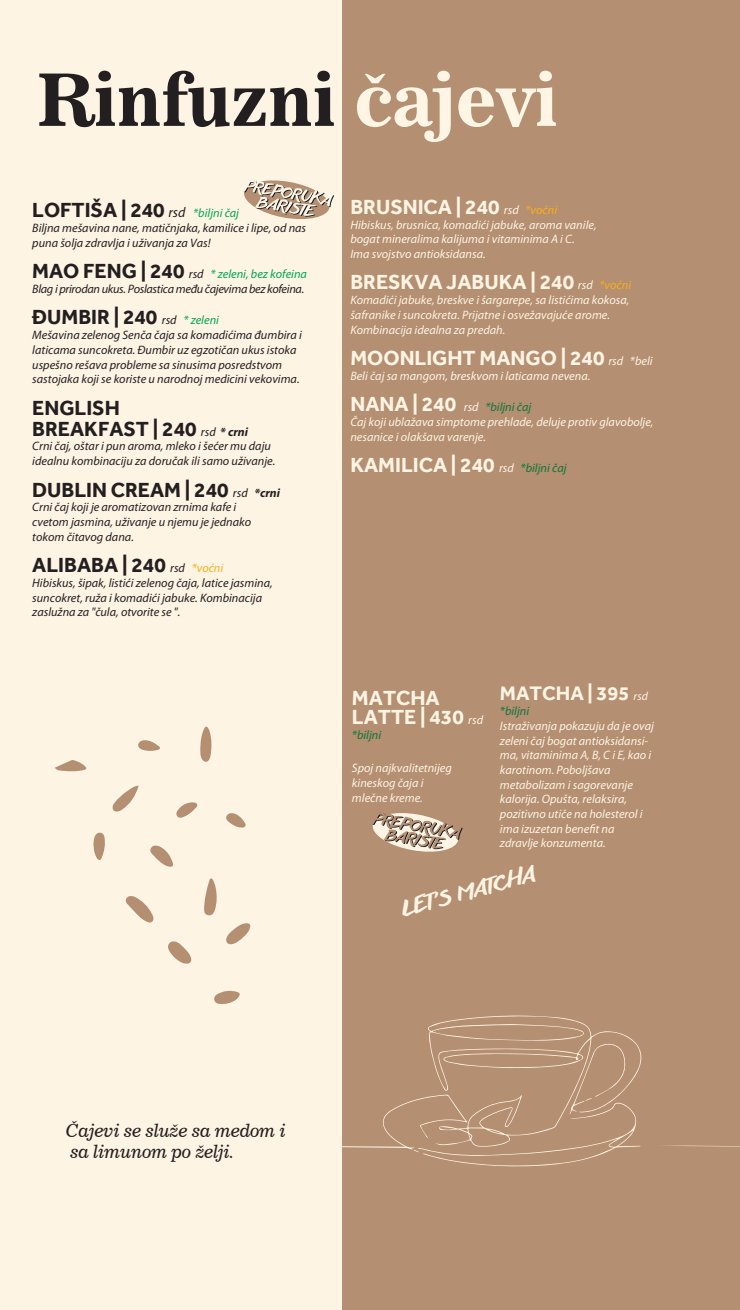
<style>
.page{position:relative;width:740px;height:1310px;background:#fff}
.page>*{position:absolute;margin:0;border:0;box-sizing:border-box;transform-origin:0 0}
.t1{font:71.75px "News 706 BT Bold C";color:#231f20}
.t2{font:700 21px/19.2px "Effra";color:#fef4e4}
.t3{font:700 21px/21px "Effra";color:#231f20}
.t4{font:21px "anothershabby";color:#fef4e4}
.t5{font:700 20.12px "Effra";color:#fef4e4}
.t6{font:17.5px/21px "News 706 BT Italic C";color:#231f20}
.t7{font:italic 12.25px/14.7px "Myriad Pro";color:#fef4e4}
.t8{font:italic 12.25px/14.7px "Myriad Pro";color:#231f20}
.t9{font:italic 12.25px/14.7px "Myriad Pro";letter-spacing:-.025em;color:#231f20}
.t10{font:italic 12.25px "Myriad Pro";color:#0d763c}
.s1{color:#fef5e5}
.s2{font-family:"Myriad Pro";font-weight:400;font-style:italic;font-size:14px}
.s3{font-family:"Myriad Pro";font-weight:400;font-style:italic;font-size:12.25px;color:#00a84e}
.s4{font-family:"Effra";font-weight:700;font-style:normal;font-size:21px}
.s5{color:#00a84e}
.s6{font-family:"Myriad Pro";font-weight:400;font-style:italic;font-size:12.25px}
.s7{font-family:"Myriad Pro";font-style:italic;font-size:12.25px}
.s8{font-family:"Myriad Pro";font-weight:400;font-style:italic;font-size:12.25px;color:#faaf18}
.s9{color:#0d763c}
.s10{font-family:"Myriad Pro";font-weight:400;font-style:italic;font-size:12.25px;color:#0d763c}
.s11{font-family:"Myriad Pro";font-weight:400;font-style:italic;font-size:11.72px}
</style>
<div class="page">
<div style="left:0;top:0;width:739px;height:1310px;background:#fef4e4"></div>
<div style="left:342px;top:0;width:397px;height:1310px;background:#b48f71"></div>
<svg style="left:244px;top:180px;width:90px;height:39px"></svg>
<svg style="left:372px;top:812px;width:90px;height:40px"></svg>
<svg style="left:663px;top:1145px;width:54px;height:1px"></svg>
<svg style="left:342px;top:1015px;width:299px;height:151px"></svg>
<svg style="left:125px;top:896px;width:29px;height:27px"></svg>
<svg style="left:204px;top:878px;width:13px;height:37px"></svg>
<svg style="left:168px;top:941px;width:24px;height:23px"></svg>
<svg style="left:55px;top:760px;width:31px;height:12px"></svg>
<svg style="left:200px;top:726px;width:12px;height:36px"></svg>
<svg style="left:112px;top:785px;width:27px;height:27px"></svg>
<svg style="left:226px;top:923px;width:24px;height:21px"></svg>
<svg style="left:150px;top:845px;width:23px;height:22px"></svg>
<svg style="left:214px;top:990px;width:26px;height:14px"></svg>
<svg style="left:93px;top:832px;width:12px;height:28px"></svg>
<svg style="left:176px;top:802px;width:22px;height:16px"></svg>
<svg style="left:226px;top:813px;width:20px;height:14px"></svg>
<svg style="left:138px;top:740px;width:22px;height:11px"></svg>
<h1 class="t1" style="left:37px;top:57px;width:522px">Rinfuzni <span class="s1">čajevi</span></h1>
<h2 class="t3" style="left:32px;top:199px;width:208px">LOFTIŠA | 240 <span class="s2">rsd</span> <span class="s3">*biljni čaj</span></h2>
<p class="t8" style="left:32px;top:221px;width:275px">Biljna mešavina nane, matičnjaka, kamilice i lipe, od nas puna šolja zdravlja i uživanja za Vas!</p>
<p class="t9" style="left:32px;top:267px;width:276px"><span class="s4">MAO FENG | 240</span> rsd <span class="s5">* zeleni, bez kofeina<br></span>Blag i prirodan ukus. Poslastica među čajevima bez kofeina.</p>
<h2 class="t3" style="left:32px;top:307px;width:188px">ĐUMBIR | 240 <span class="s6">rsd</span> <span class="s3">* zeleni</span></h2>
<p class="t8" style="left:32px;top:328px;width:271px">Mešavina zelenog Senča čaja sa komadićima đumbira i laticama suncokreta. Đumbir uz egzotičan ukus istoka uspešno rešava probleme sa sinusima posredstvom sastojaka koji se koriste u narodnoj medicini vekovima.</p>
<h2 class="t3" style="left:32px;top:397px;width:217px">ENGLISH<br>BREAKFAST | 240 <span class="s6">rsd</span> <span class="s7">* crni</span></h2>
<p class="t8" style="left:32px;top:439px;width:244px">Crni čaj, oštar i pun aroma, mleko i šećer mu daju idealnu kombinaciju za doručak ili samo uživanje.</p>
<h2 class="t3" style="left:32px;top:479px;width:249px">DUBLIN CREAM | 240 <span class="s6">rsd</span> <span class="s7">*crni</span></h2>
<p class="t8" style="left:32px;top:500px;width:220px">Crni čaj koji je aromatizovan zrnima kafe i cvetom jasmina, uživanje u njemu je jednako tokom čitavog dana.</p>
<h2 class="t3" style="left:32px;top:554px;width:192px">ALIBABA | 240 <span class="s6">rsd</span> <span class="s8">*voćni</span></h2>
<p class="t8" style="left:32px;top:576px;width:242px">Hibiskus, šipak, listići zelenog čaja, latice jasmina, suncokret, ruža i komadići jabuke. Kombinacija zaslužna za "čula, otvorite se ".</p>
<h2 class="t2" style="left:350px;top:197px;width:208px">BRUSNICA | 240 <span class="s6">rsd</span> <span class="s8">*voćni</span></h2>
<p class="t7" style="left:350px;top:217px;width:247px">Hibiskus, brusnica, komadići jabuke, aroma vanile, bogat mineralima kalijuma i vitaminima A i C.<br>Ima svojstvo antioksidansa.</p>
<h2 class="t2" style="left:350px;top:272px;width:282px">BRESKVA JABUKA | 240 <span class="s6">rsd</span> <span class="s8">*voćni</span></h2>
<p class="t7" style="left:350px;top:293px;width:280px">Komadići jabuke, breskve i šargarepe, sa listićima kokosa, šafranike i suncokreta. Prijatne i osvežavajuće arome.<br>Kombinacija idealna za predah.</p>
<h2 class="t2" style="left:350px;top:348px;width:303px">MOONLIGHT MANGO | 240 <span class="s6">rsd *beli</span></h2>
<p class="t7" style="left:350px;top:368px;width:241px">Beli čaj sa mangom, breskvom i laticama nevena.</p>
<p class="t7" style="left:350px;top:400px;width:304px"><span class="s4">NANA | 240</span> rsd <span class="s9">*biljni čaj<br></span>Čaj koji ublažava simptome prehlade, deluje protiv glavobolje, nesanice i olakšava varenje.</p>
<h2 class="t2" style="left:350px;top:455px;width:217px">KAMILICA | 240 <span class="s6">rsd</span> <span class="s10">*biljni čaj</span></h2>
<h2 class="t2" style="left:352px;top:687px;width:132px">MATCHA<br>LATTE | 430 <span class="s6">rsd</span></h2>
<p class="t10" style="left:352px;top:728px;width:31px">*biljni</p>
<p class="t7" style="left:352px;top:761px;width:101px">Spoj najkvalitetnijeg kineskog čaja i mlečne kreme.</p>
<h3 class="t5" style="left:499px;top:682px;width:149px">MATCHA | 395 <span class="s11">rsd</span></h3>
<p class="t10" style="left:499px;top:704px;width:31px">*biljni</p>
<p class="t7" style="left:499px;top:718px;width:155px">Istraživanja pokazuju da je ovaj zeleni čaj bogat antioksidansi&shy;ma, vitaminima A, B, C i E, kao i karotinom. Poboljšava metabolizam i sagorevanje kalorija. Opušta, relaksira, pozitivno utiče na holesterol i ima izuzetan benefit na zdravlje konzumenta.</p>
<h2 class="t4" style="left:399px;top:897px;width:139px;rotate:-15deg">LET’S MATCHA</h2>
<h3 class="t6" style="left:66px;top:1120px;width:221px">Čajevi se služe sa medom i sa limunom po želji.</h3>
</div>
